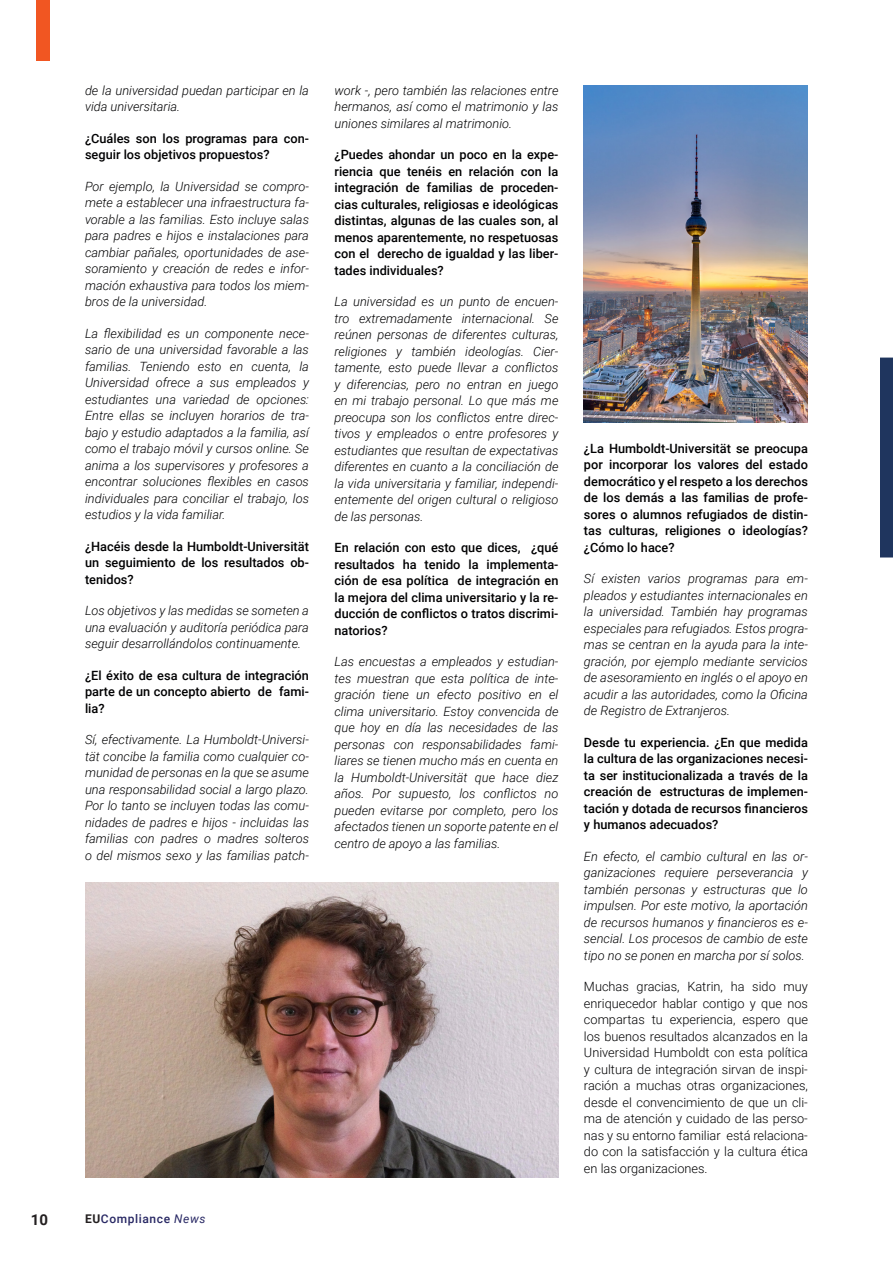
<style>
.page{position:relative;width:893px;height:1263px;background:#fff}
.page>*{position:absolute;margin:0;border:0;box-sizing:border-box;transform-origin:0 0}
.t1{font:700 15px "Roboto";color:#231f20}
.t2{font:italic 300 12.75px/16.5px "Roboto";color:#000002;text-align:justify}
.t3{font:500 12.75px/16.5px "Roboto";color:#000002;text-align:justify}
.t4{font:300 12.75px/16.5px "Roboto";color:#000002;text-align:justify}
.t5{font:500 12px "Roboto";letter-spacing:.05em;color:#282864}
.s1{font-weight:700;color:#231f20}
.s2{font-weight:400;font-style:italic}
</style>
<div class="page">
<div style="left:36px;top:0;width:13px;height:61px;background:#f15622"></div>
<div style="left:880px;top:357px;width:13px;height:201px;background:#1f355e"></div>
<img style="left:85px;top:882px;width:473px;height:296px">
<img style="left:584px;top:85px;width:224px;height:337px">
<p class="t2" style="left:85px;top:81px;width:225px">de la universidad puedan participar en la vida universitaria.</p>
<p class="t3" style="left:85px;top:129px;width:225px">¿Cuáles son los programas para con&shy;seguir los objetivos propuestos?</p>
<p class="t2" style="left:85px;top:177px;width:225px">Por ejemplo, la Universidad se compro&shy;mete a establecer una infraestructura fa&shy;vorable a las familias. Esto incluye salas para padres e hijos e instalaciones para cambiar pañales, oportunidades de ase&shy;soramiento y creación de redes e infor&shy;mación exhaustiva para todos los miem&shy;bros de la universidad.</p>
<p class="t2" style="left:85px;top:324px;width:225px">La flexibilidad es un componente nece&shy;sario de una universidad favorable a las familias. Teniendo esto en cuenta, la Universidad ofrece a sus empleados y estudiantes una variedad de opciones:<br>Entre ellas se incluyen horarios de tra&shy;bajo y estudio adaptados a la familia, así como el trabajo móvil y cursos online. Se anima a los supervisores y profesores a encontrar soluciones flexibles en casos individuales para conciliar el trabajo, los estudios y la vida familiar.</p>
<p class="t3" style="left:85px;top:537px;width:225px">¿Hacéis desde la Humboldt-Universität un seguimiento de los resultados ob&shy;tenidos?</p>
<p class="t2" style="left:85px;top:602px;width:225px">Los objetivos y las medidas se someten a una evaluación y auditoría periódica para seguir desarrollándolos continuamente.</p>
<p class="t3" style="left:85px;top:666px;width:225px">¿El éxito de esa cultura de integración parte de un concepto abierto de fami&shy;lia?</p>
<p class="t2" style="left:85px;top:731px;width:225px">Sí, efectivamente. La Humboldt-Universi&shy;tät concibe la familia como cualquier co&shy;munidad de personas en la que se asume una responsabilidad social a largo plazo.<br>Por lo tanto se incluyen todas las comu&shy;nidades de padres e hijos - incluidas las familias con padres o madres solteros o del mismos sexo y las familias patch-</p>
<p class="t2" style="left:334px;top:81px;width:225px">work -, pero también las relaciones entre hermanos, así como el matrimonio y las uniones similares al matrimonio.</p>
<p class="t3" style="left:334px;top:146px;width:225px">¿Puedes ahondar un poco en la expe&shy;riencia que tenéis en relación con la integración de familias de proceden&shy;cias culturales, religiosas e ideológicas distintas, algunas de las cuales son, al menos aparentemente, no respetuosas con el derecho de igualdad y las liber&shy;tades individuales?</p>
<p class="t2" style="left:334px;top:293px;width:225px">La universidad es un punto de encuen&shy;tro extremadamente internacional. Se reúnen personas de diferentes culturas, religiones y también ideologías. Cier&shy;tamente, esto puede llevar a conflictos y diferencias, pero no entran en juego en mi trabajo personal. Lo que más me preocupa son los conflictos entre direc&shy;tivos y empleados o entre profesores y estudiantes que resultan de expectativas diferentes en cuanto a la conciliación de la vida universitaria y familiar, independi&shy;entemente del origen cultural o religioso de las personas.</p>
<p class="t3" style="left:334px;top:539px;width:225px">En relación con esto que dices, ¿qué resultados ha tenido la implementa&shy;ción de esa política de integración en la mejora del clima universitario y la re&shy;ducción de conflictos o tratos discrimi&shy;natorios?</p>
<p class="t2" style="left:334px;top:653px;width:225px">Las encuestas a empleados y estudian&shy;tes muestran que esta política de inte&shy;gración tiene un efecto positivo en el clima universitario. Estoy convencida de que hoy en día las necesidades de las personas con responsabilidades fami&shy;liares se tienen mucho más en cuenta en la Humboldt-Universität que hace diez años. Por supuesto, los conflictos no pueden evitarse por completo, pero los afectados tienen un soporte patente en el centro de apoyo a las familias.</p>
<p class="t1" style="left:31px;top:1209px;width:19px">10</p>
<p class="t5" style="left:85px;top:1210px;width:122px"><span class="s1">EU</span>Compliance <span class="s2">News</span></p>
<p class="t3" style="left:584px;top:440px;width:225px">¿La Humboldt-Universität se preocupa por incorporar los valores del estado democrático y el respeto a los derechos de los demás a las familias de profe&shy;sores o alumnos refugiados de distin&shy;tas culturas, religiones o ideologías? ¿Cómo lo hace?</p>
<p class="t2" style="left:584px;top:570px;width:225px">Sí existen varios programas para em&shy;pleados y estudiantes internacionales en la universidad. También hay programas especiales para refugiados. Estos progra&shy;mas se centran en la ayuda para la inte&shy;gración, por ejemplo mediante servicios de asesoramiento en inglés o el apoyo en acudir a las autoridades, como la Oficina de Registro de Extranjeros.</p>
<p class="t3" style="left:584px;top:734px;width:225px">Desde tu experiencia. ¿En que medida la cultura de las organizaciones necesi&shy;ta ser institucionalizada a través de la creación de estructuras de implemen&shy;tación y dotada de recursos financieros y humanos adecuados?</p>
<p class="t2" style="left:584px;top:848px;width:225px">En efecto, el cambio cultural en las or&shy;ganizaciones requiere perseverancia y también personas y estructuras que lo impulsen. Por este motivo, la aportación de recursos humanos y financieros es e&shy;sencial. Los procesos de cambio de este tipo no se ponen en marcha por sí solos.</p>
<p class="t4" style="left:584px;top:978px;width:225px">Muchas gracias, Katrin, ha sido muy enriquecedor hablar contigo y que nos compartas tu experiencia, espero que los buenos resultados alcanzados en la Universidad Humboldt con esta política y cultura de integración sirvan de inspi&shy;ración a muchas otras organizaciones, desde el convencimiento de que un cli&shy;ma de atención y cuidado de las perso&shy;nas y su entorno familiar está relaciona&shy;do con la satisfacción y la cultura ética en las organizaciones.</p>
</div>
